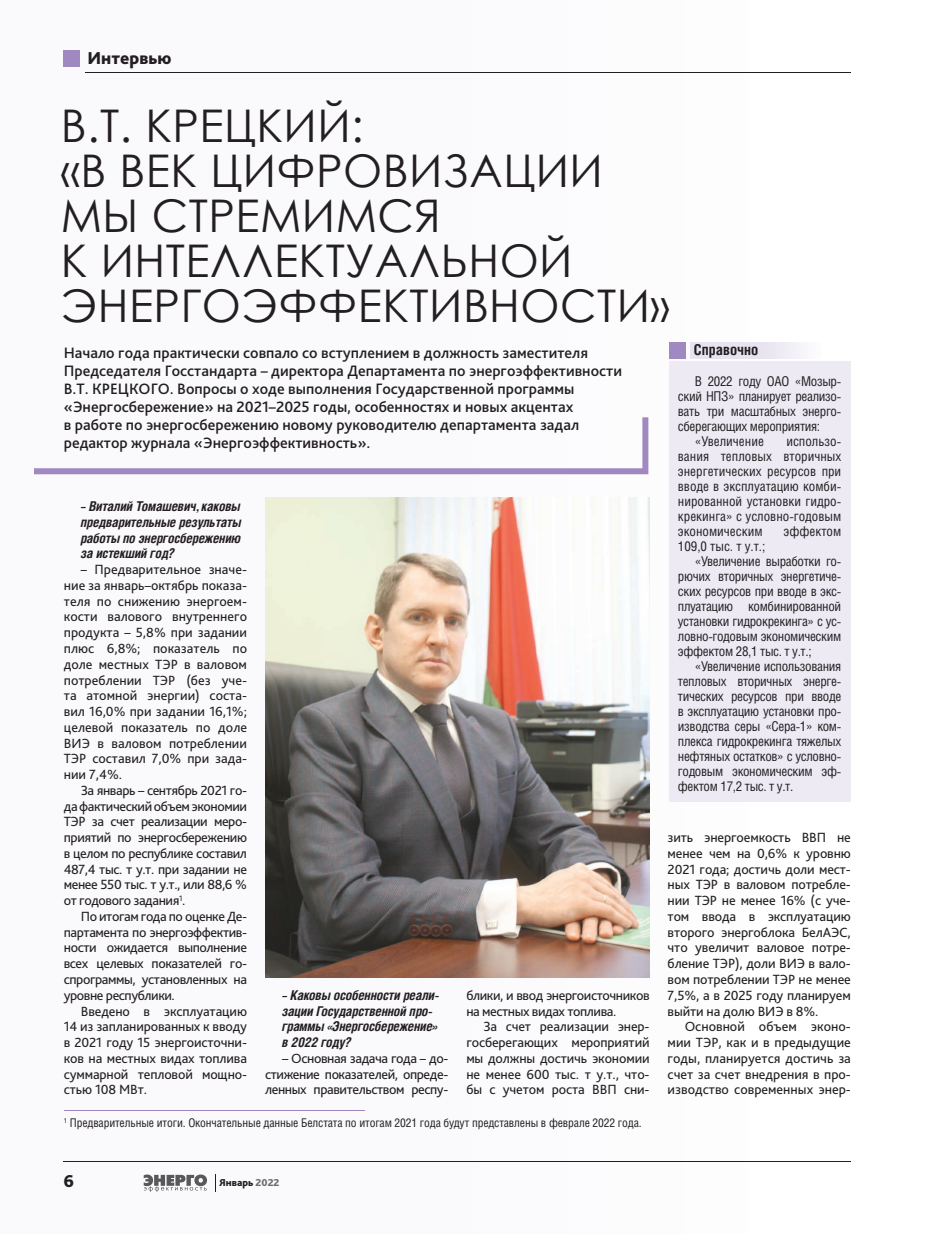
<style>
.page{position:relative;width:936px;height:1234px;background:#fff}
.page>*{position:absolute;margin:0;border:0;box-sizing:border-box;transform-origin:0 0}
.t1{font:45px/45px "Century Gothic";letter-spacing:.01em;color:#231f20}
.t2{font:800 18px "Bliss Pro";color:#231f20}
.t3{font:500 15.75px/18px "Bliss Pro";color:#231f20}
.t4{font:700 15px "Helios Cond";color:#231f20}
.t5{font:13.95px/15.8px "Bliss Pro";letter-spacing:-.01em;color:#231f20;text-align:justify}
.t6{font:13.95px/15.8px "Bliss Pro";letter-spacing:-.03em;color:#231f20}
.t7{font:13.5px/15px "Helios Cond";letter-spacing:-.025em;color:#231f20;text-align:justify}
.t8{font:italic 700 13.5px/15.8px "Helios Cond";letter-spacing:-.01em;color:#231f20;text-align:justify}
.t9{font:13.5px "Helios Cond";color:#231f20}
.t10{font:12px "Helios Cond";letter-spacing:-.01em;color:#231f20}
.t11{font:800 10.5px "Bliss Pro";color:#231f20}
.s1{color:#6c6d70}
</style>
<div class="page">
<svg style="left:215px;top:1174px;width:1px;height:17px"></svg>
<hr style="left:64px;top:1160px;width:786px;height:1px;background:#231f20">
<hr style="left:85px;top:72px;width:765px;height:1px;background:#231f20">
<svg style="left:144px;top:1174px;width:63px;height:17px"></svg>
<div style="left:64px;top:50px;width:16px;height:16px;background:#9f89c0"></div>
<div style="left:669px;top:342px;width:16px;height:16px;background:#9f89c0"></div>
<div style="left:669px;top:361px;width:181px;height:440px;background:#edeaf4"></div>
<img style="left:265px;top:497px;width:384px;height:479px">
<svg style="left:34px;top:417px;width:614px;height:57px"></svg>
<hr style="left:64px;top:1110px;width:300px;height:1px;background:#9f89c0">
<p class="t2" style="left:87px;top:47px;width:85px">Интервью</p>
<h1 class="t1" style="left:61px;top:102px;width:610px">В.Т. КРЕЦКИЙ:<br>«В ВЕК ЦИФРОВИЗАЦИИ<br>МЫ СТРЕМИМСЯ<br>К ИНТЕЛЛЕКТУАЛЬНОЙ<br>ЭНЕРГОЭФФЕКТИВНОСТИ»</h1>
<p class="t3" style="left:64px;top:343px;width:559px">Начало года практически совпало со вступлением в должность заместителя Председателя Госстандарта – директора Департамента по энергоэффективности В.Т. КРЕЦКОГО. Вопросы о ходе выполнения Государственной программы «Энергосбережение» на 2021–2025 годы, особенностях и новых акцентах<br>в работе по энергосбережению новому руководителю департамента задал редактор журнала «Энергоэффективность».</p>
<p class="t4" style="left:694px;top:341px;width:66px">Справочно</p>
<p class="t7" style="left:695px;top:373px;width:148px">В 2022 году ОАО «Мозыр-</p>
<p class="t7" style="left:677px;top:388px;width:165px">ский НПЗ» планирует реализо-</p>
<p class="t7" style="left:677px;top:403px;width:165px">вать три масштабных энерго-</p>
<p class="t7" style="left:677px;top:418px;width:144px">сберегающих мероприятия:</p>
<p class="t9" style="left:695px;top:433px;width:70px">«Увеличение</p>
<p class="t7" style="left:677px;top:433px;width:165px;text-indent:108px">использо&shy;вания тепловых вторичных энергетических ресурсов при вводе в эксплуатацию комби&shy;нированной установки гидро&shy;крекинга» с условно-годовым экономическим</p>
<p class="t8" style="left:81px;top:498px;width:162px">– Виталий Томашевич, каковы предварительные результаты работы по энергосбережению за истекший год?</p>
<p class="t5" style="left:64px;top:561px;width:185px;text-indent:17px">– Предварительное значе&shy;ние за январь–октябрь показа&shy;теля по снижению энергоем&shy;кости валового внутреннего продукта – 5,8% при задании плюс 6,8%; показатель по доле местных ТЭР в валовом потреблении ТЭР (без уче&shy;та атомной энергии) соста&shy;вил 16,0% при задании 16,1%; целевой показатель по доле ВИЭ в валовом потреблении ТЭР составил 7,0% при зада&shy;нии 7,4%.</p>
<p class="t5" style="left:64px;top:781px;width:185px;text-indent:17px">За январь – сентябрь 2021 го&shy;да фактический объем экономии ТЭР за счет реализации меро&shy;приятий по энергосбережению в целом по республике составил 487,4 тыс. т у.т. при задании не менее 550 тыс. т у.т., или 88,6 % от годового задания<sup>1</sup>.</p>
<p class="t5" style="left:64px;top:907px;width:185px;text-indent:17px">По итогам года по оценке Де&shy;партамента по энергоэффектив&shy;ности ожидается выполнение всех целевых показателей го&shy;спрограммы, установленных на уровне республики.</p>
<p class="t5" style="left:64px;top:1002px;width:185px;text-indent:17px">Введено в эксплуатацию 14 из запланированных к вводу в 2021 году 15 энергоисточни&shy;ков на местных видах топлива суммарной тепловой мощно&shy;стью 108 МВт.</p>
<p class="t9" style="left:783px;top:523px;width:59px">эффектом</p>
<p class="t7" style="left:677px;top:538px;width:89px">109,0 тыс. т у.т.;</p>
<p class="t7" style="left:695px;top:553px;width:148px">«Увеличение выработки го-</p>
<p class="t7" style="left:677px;top:568px;width:165px">рючих вторичных энергетиче-</p>
<p class="t7" style="left:677px;top:583px;width:165px">ских ресурсов при вводе в экс-</p>
<p class="t7" style="left:677px;top:598px;width:165px">плуатацию комбинированной</p>
<p class="t7" style="left:677px;top:613px;width:165px">установки гидрокрекинга» с ус-</p>
<p class="t7" style="left:677px;top:628px;width:165px">ловно-годовым экономическим</p>
<p class="t7" style="left:677px;top:643px;width:135px">эффектом 28,1 тыс. т у.т.;</p>
<p class="t7" style="left:695px;top:658px;width:148px">«Увеличение использования</p>
<p class="t7" style="left:677px;top:673px;width:165px">тепловых вторичных энерге-</p>
<p class="t7" style="left:677px;top:688px;width:165px">тических ресурсов при вводе</p>
<p class="t7" style="left:677px;top:703px;width:165px">в эксплуатацию установки про-</p>
<p class="t7" style="left:677px;top:718px;width:165px">изводства серы «Сера-1» ком-</p>
<p class="t7" style="left:677px;top:733px;width:165px">плекса гидрокрекинга тяжелых</p>
<p class="t7" style="left:677px;top:748px;width:165px">нефтяных остатков» с условно-</p>
<p class="t7" style="left:677px;top:763px;width:165px">годовым экономическим эф-</p>
<p class="t7" style="left:677px;top:778px;width:117px">фектом 17,2 тыс. т у.т.</p>
<p class="t5" style="left:667px;top:829px;width:185px">зить энергоемкость ВВП не менее чем на 0,6% к уровню 2021 года; достичь доли мест&shy;ных ТЭР в валовом потребле&shy;нии ТЭР не менее 16% (с уче&shy;том ввода в эксплуатацию второго энергоблока БелАЭС, что увеличит валовое потре&shy;бление ТЭР), доли ВИЭ в вало&shy;вом потреблении ТЭР не менее 7,5%, а в 2025 году планируем выйти на долю ВИЭ в 8%.</p>
<p class="t5" style="left:667px;top:1018px;width:185px;text-indent:17px">Основной объем эконо&shy;мии ТЭР, как и в предыдущие годы, планируется достичь за счет за счет внедрения в про&shy;изводство современных энер-</p>
<p class="t8" style="left:282px;top:986px;width:158px;text-align:left">– Каковы особенности реали&shy;зации Государственной про&shy;граммы «Энергосбережение» в 2022 году?</p>
<p class="t5" style="left:265px;top:1049px;width:185px;text-indent:17px">– Основная задача года – до&shy;стижение показателей, опреде&shy;ленных правительством респу-</p>
<p class="t6" style="left:466px;top:986px;width:185px">блики, и ввод энергоисточников на местных видах топлива.</p>
<p class="t5" style="left:466px;top:1018px;width:185px;text-indent:17px">За счет реализации энер&shy;госберегающих мероприятий мы должны достичь экономии не менее 600 тыс. т у.т., что&shy;бы с учетом роста ВВП сни-</p>
<p class="t10" style="left:64px;top:1114px;width:579px"><sup>1</sup> Предварительные итоги. Окончательные данные Белстата по итогам 2021 года будут представлены в феврале 2022 года.</p>
<p class="t2" style="left:63px;top:1169px;width:12px">6</p>
<p class="t11" style="left:219px;top:1175px;width:62px">Январь <span class="s1">2022</span></p>
</div>
